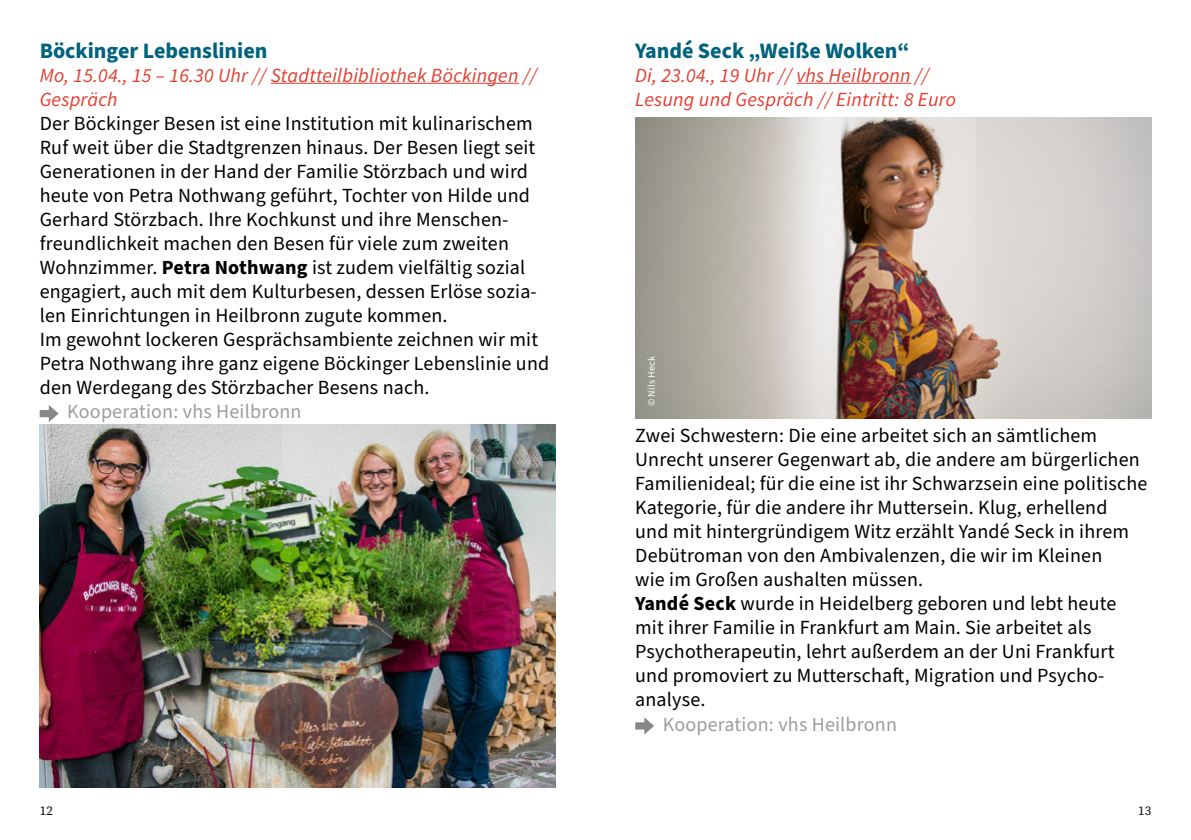
<style>
.page{position:relative;width:1191px;height:840px;background:#fff}
.page>*{position:absolute;margin:0;border:0;box-sizing:border-box;transform-origin:0 0}
.t1{font:700 22px "Source Sans Pro";color:#00627d}
.t2{font:20px/24px "Source Sans Pro";letter-spacing:.01em;color:#000}
.t3{font:italic 20px/24px "Source Sans Variable";letter-spacing:.01em;color:#e43c2f}
.t4{font:20px "Source Sans Pro";letter-spacing:.01em;color:#9d9d9c}
.t5{font:13px "Source Serif Pro";color:#000}
.t6{font:10px "Source Sans Pro";letter-spacing:.02em;color:#fff}
.s1{font-weight:700}
</style>
<div class="page">
<hr style="left:271px;top:83px;width:248px;height:1px;background:#e43c2f">
<svg style="left:40px;top:405px;width:19px;height:17px"></svg>
<hr style="left:796px;top:83px;width:115px;height:1px;background:#e43c2f">
<svg style="left:635px;top:717px;width:19px;height:17px"></svg>
<img style="left:40px;top:424px;width:516px;height:363px">
<img style="left:635px;top:118px;width:516px;height:300px">
<p class="t1" style="left:40px;top:35px;width:229px">Böckinger Lebenslinien</p>
<p class="t3" style="left:40px;top:63px;width:498px">Mo, 15.04., 15 – 16.30 Uhr // Stadtteilbibliothek Böckingen //<br>Gespräch</p>
<p class="t2" style="left:40px;top:112px;width:511px">Der Böckinger Besen ist eine Institution mit kulinarischem Ruf weit über die Stadtgrenzen hinaus. Der Besen liegt seit Generationen in der Hand der Familie Störzbach und wird heute von Petra Nothwang geführt, Tochter von Hilde und Gerhard Störzbach. Ihre Kochkunst und ihre Menschen&shy;freundlichkeit machen den Besen für viele zum zweiten Wohnzimmer. <span class="s1">Petra Nothwang</span> ist zudem vielfältig sozial engagiert, auch mit dem Kulturbesen, dessen Erlöse sozia&shy;len Einrichtungen in Heilbronn zugute kommen.<br>Im gewohnt lockeren Gesprächsambiente zeichnen wir mit Petra Nothwang ihre ganz eigene Böckinger Lebenslinie und den Werdegang des Störzbacher Besens nach.</p>
<p class="t4" style="left:67px;top:398px;width:236px">Kooperation: vhs Heilbronn</p>
<p class="t1" style="left:635px;top:35px;width:276px">Yandé Seck „Weiße Wolken“</p>
<p class="t3" style="left:635px;top:63px;width:322px">Di, 23.04., 19 Uhr // vhs Heilbronn //<br>Lesung und Gespräch // Eintritt: 8 Euro</p>
<p class="t6" style="left:645px;top:406px;width:52px;rotate:-90deg">© Nils Heck</p>
<p class="t2" style="left:635px;top:424px;width:514px">Zwei Schwestern: Die eine arbeitet sich an sämtlichem Unrecht unserer Gegenwart ab, die andere am bürgerlichen Familienideal; für die eine ist ihr Schwarzsein eine politische Kategorie, für die andere ihr Muttersein. Klug, erhellend<br>und mit hintergründigem Witz erzählt Yandé Seck in ihrem Debütroman von den Ambivalenzen, die wir im Kleinen<br>wie im Großen aushalten müssen.<br><span class="s1">Yandé Seck</span> wurde in Heidelberg geboren und lebt heute mit ihrer Familie in Frankfurt am Main. Sie arbeitet als Psychotherapeutin, lehrt außerdem an der Uni Frankfurt und promoviert zu Mutterschaft, Migration und Psycho&shy;analyse.</p>
<p class="t4" style="left:663px;top:710px;width:236px">Kooperation: vhs Heilbronn</p>
<p class="t5" style="left:40px;top:801px;width:15px">12</p>
<p class="t5" style="left:1138px;top:801px;width:15px">13</p>
</div>
